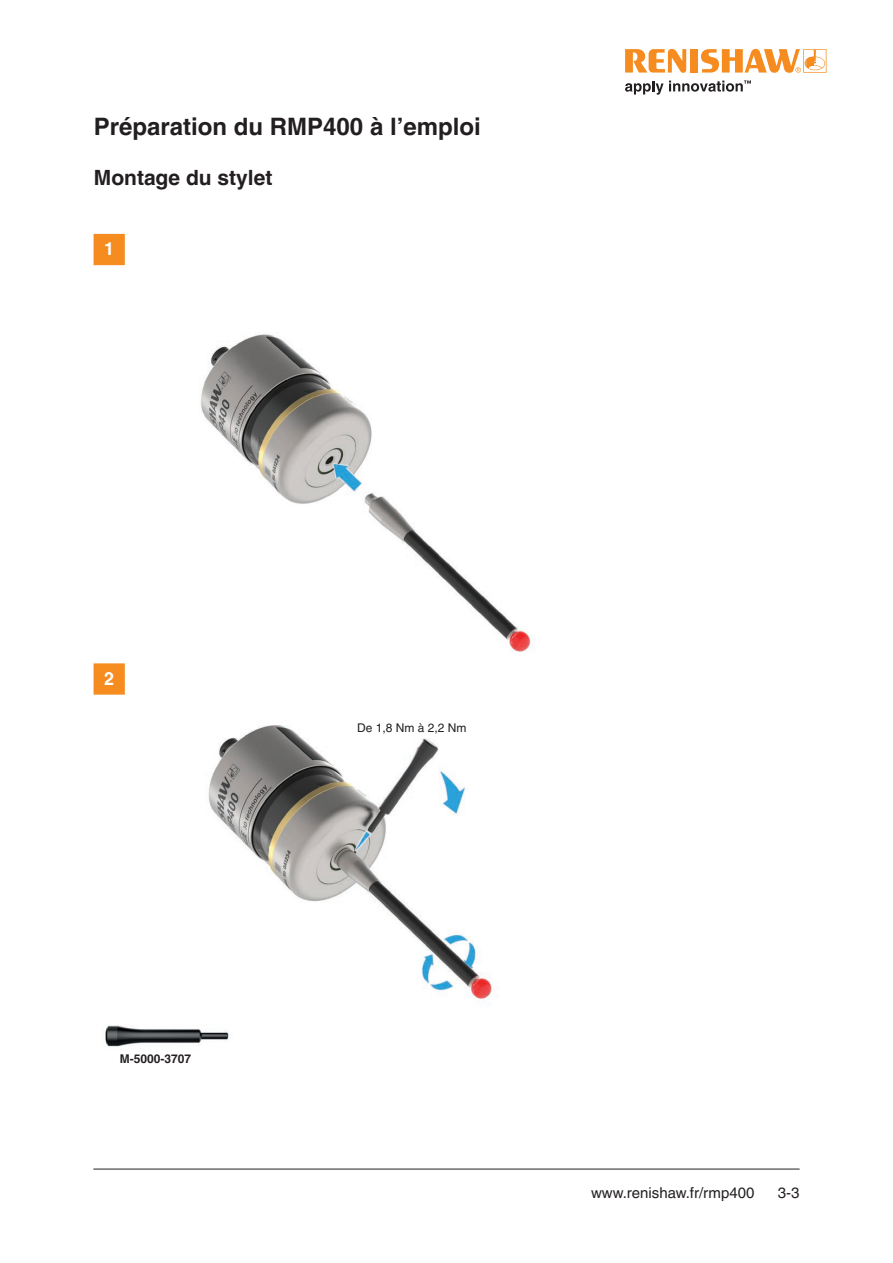
<style>
.page{position:relative;width:893px;height:1263px;background:#fff}
.page>*{position:absolute;margin:0;border:0;box-sizing:border-box;transform-origin:0 0}
.Heading_1__16pt_bold{font:700 24px "Helvetica LT Pro";color:#231f20}
.Heading_2__14pt_bold{font:700 21px "Helvetica LT Pro";color:#231f20}
.Figure_Steps{font:700 18px "Helvetica LT Pro";color:#fff}
.t1{font:15px "Helvetica LT Pro";color:#231f20}
.Figure_annotation{font:12px "Helvetica LT Pro";color:#231f20}
._8pt_Body_Text_Bold{font:700 12px "Helvetica LT Pro";color:#231f20}
</style>
<div class="page">
<hr style="left:93px;top:1169px;width:707px;height:1px;background:#231f20">
<img style="left:208px;top:725px;width:284px;height:274px">
<img style="left:201px;top:334px;width:333px;height:318px">
<img style="left:105px;top:1025px;width:124px;height:22px">
<div style="left:94px;top:234px;width:31px;height:31px;background:#f68c1f"></div>
<div style="left:94px;top:663px;width:31px;height:32px;background:#f68c1f;border:2px solid #f68c1f"></div>
<svg style="left:625px;top:49px;width:61px;height:24px"></svg>
<div style="left:690px;top:49px;width:8px;height:24px;background:#f68c1f"></div>
<svg style="left:701px;top:49px;width:125px;height:24px"></svg>
<svg style="left:625px;top:80px;width:126px;height:15px"></svg>
<p class="Heading_1__16pt_bold" style="left:94px;top:112px;width:388px">Préparation du RMP400 à l’emploi</p>
<p class="Heading_2__14pt_bold" style="left:94px;top:165px;width:180px">Montage du stylet</p>
<p class="Figure_Steps" style="left:104px;top:238px;width:12px">1</p>
<p class="Figure_Steps" style="left:104px;top:667px;width:12px">2</p>
<p class="_8pt_Body_Text_Bold" style="left:120px;top:1052px;width:73px">M-5000-3707</p>
<p class="Figure_annotation" style="left:357px;top:720px;width:111px">De 1,8 Nm à 2,2 Nm</p>
<p class="t1" style="left:591px;top:1184px;width:165px">www.renishaw.fr/rmp400</p>
<p class="t1" style="left:778px;top:1184px;width:23px">3-3</p>
</div>
